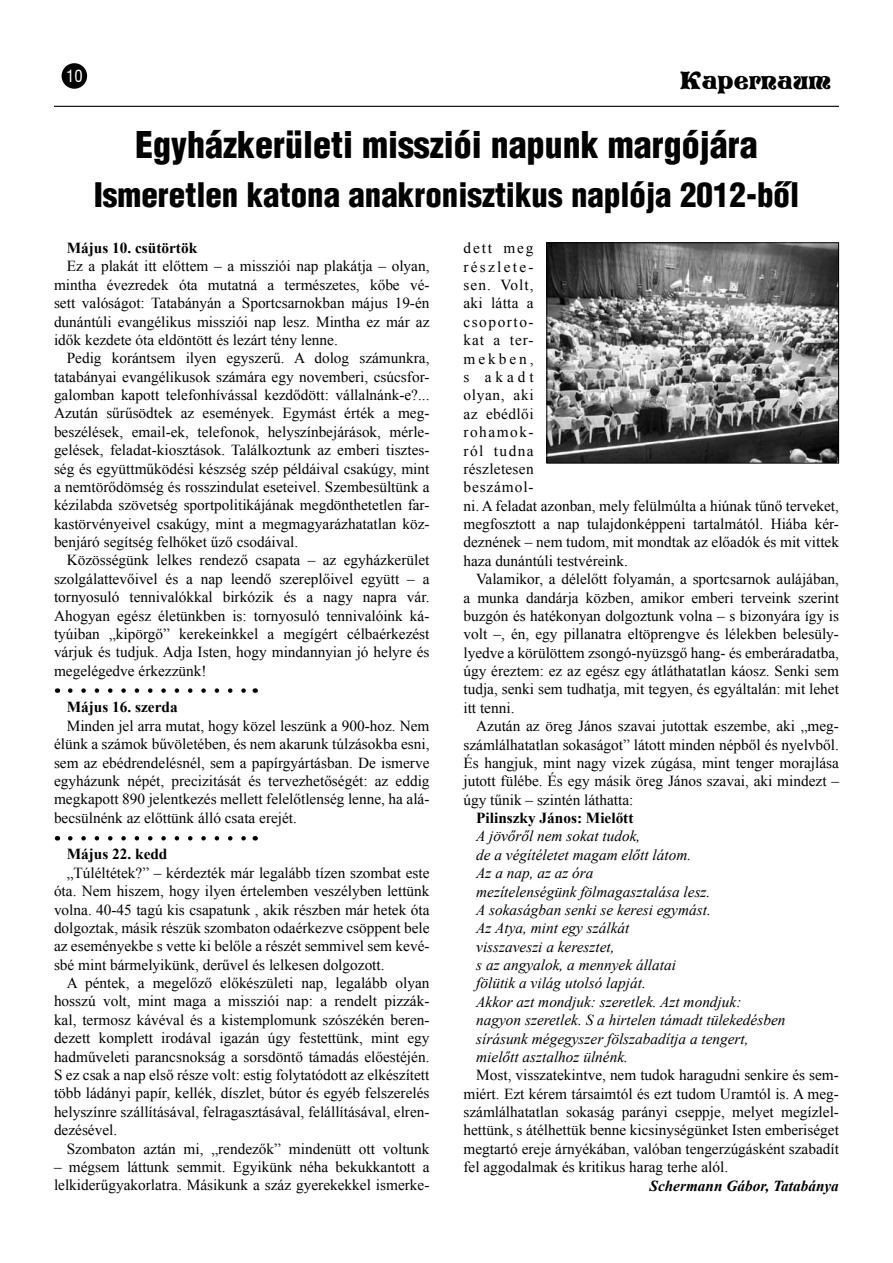
<style>
.page{position:relative;width:893px;height:1263px;background:#fff}
.page>*{position:absolute;margin:0;border:0;box-sizing:border-box;transform-origin:0 0}
.t1{font:900 36px "Switzerland Cond";color:#000}
.t2{font:900 33px "Switzerland Cond";color:#000}
.t3{font:24px "Vivian";color:#000}
.t4{font:16.5px "Switzerland Condensed";color:#fff}
.t5{font:15.3px/18.5px "Times New Roman";color:#000;text-align:justify}
.t6{font:italic 15.3px/18.5px "Times New Roman";color:#000}
.t7{font:700 15.3px "Times New Roman";color:#000}
.t8{font:italic 700 15.3px "Times New Roman";color:#000}
</style>
<div class="page">
<div style="left:62px;top:63px;width:25px;height:26px;background:#000;border-radius:50%"></div>
<hr style="left:54px;top:106px;width:785px;height:1px;background:#000">
<img style="left:548px;top:244px;width:289px;height:217px">
<div style="left:546px;top:242px;width:293px;height:221px;border:1px solid #000"></div>
<svg style="left:70px;top:688px;width:176px;height:5px"></svg>
<svg style="left:70px;top:836px;width:176px;height:4px"></svg>
<p class="t4" style="left:66px;top:66px;width:18px">10</p>
<h3 class="t3" style="left:680px;top:64px;width:153px">Kapernaum</h3>
<h1 class="t1" style="left:135px;top:122px;width:624px">Egyházkerületi missziói napunk margójára</h1>
<h2 class="t2" style="left:94px;top:174px;width:707px">Ismeretlen katona anakronisztikus naplója 2012-bõl</h2>
<p class="t7" style="left:67px;top:237px;width:132px">Május 10. csütörtök</p>
<p class="t5" style="left:54px;top:257px;width:377px;text-indent:13px">Ez a plakát itt előttem – a missziói nap plakátja – olyan, mintha évezredek óta mutatná a természetes, kőbe vé&shy;sett valóságot: Tatabányán a Sportcsarnokban május 19-én dunántúli evangélikus missziói nap lesz. Mintha ez már az idők kezdete óta eldöntött és lezárt tény lenne.</p>
<p class="t5" style="left:54px;top:349px;width:377px;text-indent:13px">Pedig korántsem ilyen egyszerű. A dolog számunkra, tatabányai evangélikusok számára egy novemberi, csúcsfor&shy;galomban kapott telefonhívással kezdődött: vállalnánk-e?...<br>Azután sűrűsödtek az események. Egymást érték a meg&shy;beszélések, email-ek, telefonok, helyszínbejárások, mérle&shy;gelések, feladat-kiosztások. Találkoztunk az emberi tisztes&shy;ség és együttműködési készség szép példáival csakúgy, mint a nemtörődömség és rosszindulat eseteivel. Szembesültünk a kézilabda szövetség sportpolitikájának megdönthetetlen far&shy;kastörvényeivel csakúgy, mint a megmagyarázhatatlan köz&shy;benjáró segítség felhőket űző csodáival.</p>
<p class="t5" style="left:54px;top:551px;width:377px;text-indent:13px">Közösségünk lelkes rendező csapata – az egyházkerület szolgálattevőivel és a nap leendő szereplőivel együtt – a tornyosuló tennivalókkal birkózik és a nagy napra vár.<br>Ahogyan egész életünkben is: tornyosuló tennivalóink ká&shy;tyúiban „kipörgő” kerekeinkkel a megígért célbaérkezést várjuk és tudjuk. Adja Isten, hogy mindannyian jó helyre és megelégedve érkezzünk!</p>
<p class="t7" style="left:67px;top:697px;width:112px">Május 16. szerda</p>
<p class="t5" style="left:54px;top:716px;width:377px;text-indent:13px">Minden jel arra mutat, hogy közel leszünk a 900-hoz. Nem élünk a számok bűvöletében, és nem akarunk túlzásokba esni, sem az ebédrendelésnél, sem a papírgyártásban. De ismerve egyházunk népét, precizitását és tervezhetőségét: az eddig megkapott 890 jelentkezés mellett felelőtlenség lenne, ha alá&shy;becsülnénk az előttünk álló csata erejét.</p>
<p class="t7" style="left:67px;top:844px;width:102px">Május 22. kedd</p>
<p class="t5" style="left:54px;top:863px;width:377px;text-indent:13px">„Túléltétek?” – kérdezték már legalább tízen szombat este óta. Nem hiszem, hogy ilyen értelemben veszélyben lettünk volna. 40-45 tagú kis csapatunk , akik részben már hetek óta dolgoztak, másik részük szombaton odaérkezve csöppent bele az eseményekbe s vette ki belőle a részét semmivel sem kevé&shy;sbé mint bármelyikünk, derűvel és lelkesen dolgozott.</p>
<p class="t5" style="left:54px;top:973px;width:377px;text-indent:13px">A péntek, a megelőző előkészületi nap, legalább olyan hosszú volt, mint maga a missziói nap: a rendelt pizzák&shy;kal, termosz kávéval és a kistemplomunk szószékén beren&shy;dezett komplett irodával igazán úgy festettünk, mint egy hadműveleti parancsnokság a sorsdöntő támadás előestéjén.<br>S ez csak a nap első része volt: estig folytatódott az elkészített több ládányi papír, kellék, díszlet, bútor és egyéb felszerelés helyszínre szállításával, felragasztásával, felállításával, elren&shy;dezésével.</p>
<p class="t5" style="left:67px;top:1139px;width:364px">Szombaton aztán mi, „rendezők” mindenütt ott voltunk</p>
<p class="t5" style="left:54px;top:1157px;width:377px">– mégsem láttunk semmit. Egyikünk néha bekukkantott a lelkiderűgyakorlatra. Másikunk a száz gyerekekkel ismerke-</p>
<p class="t5" style="left:463px;top:239px;width:377px;text-align:left">dett meg<br>részlete-<br>sen. Volt,<br>aki látta a<br>csoporto-<br>kat a ter-<br>mekben,<br>s akadt<br>olyan, aki<br>az ebédlői<br>rohamok-<br>ról tudna<br>részletesen<br>beszámol-<br>ni. A feladat azonban, mely felülmúlta a hiúnak tűnő terveket, megfosztott a nap tulajdonképpeni tartalmától. Hiába kér&shy;deznének – nem tudom, mit mondtak az előadók és mit vittek haza dunántúli testvéreink.</p>
<p class="t5" style="left:463px;top:569px;width:377px;text-indent:13px">Valamikor, a délelőtt folyamán, a sportcsarnok aulájában, a munka dandárja közben, amikor emberi terveink szerint buzgón és hatékonyan dolgoztunk volna – s bizonyára így is volt –, én, egy pillanatra eltöprengve és lélekben belesüly&shy;lyedve a körülöttem zsongó-nyüzsgő hang- és emberáradatba, úgy éreztem: ez az egész egy átláthatatlan káosz. Senki sem tudja, senki sem tudhatja, mit tegyen, és egyáltalán: mit lehet itt tenni.</p>
<p class="t5" style="left:463px;top:716px;width:377px;text-indent:13px">Azután az öreg János szavai jutottak eszembe, aki „meg&shy;számlálhatatlan sokaságot” látott minden népből és nyelvből.<br>És hangjuk, mint nagy vizek zúgása, mint tenger morajlása jutott fülébe. És egy másik öreg János szavai, aki mindezt – úgy tűnik – szintén láthatta:</p>
<p class="t7" style="left:476px;top:807px;width:159px">Pilinszky János: Mielőtt</p>
<p class="t6" style="left:476px;top:827px;width:311px">A jövőről nem sokat tudok,<br>de a végítéletet magam előtt látom.<br>Az a nap, az az óra<br>mezítelenségünk fölmagasztalása lesz.<br>A sokaságban senki se keresi egymást.<br>Az Atya, mint egy szálkát<br>visszaveszi a keresztet,<br>s az angyalok, a mennyek állatai<br>fölütik a világ utolsó lapját.<br>Akkor azt mondjuk: szeretlek. Azt mondjuk: nagyon szeretlek. S a hirtelen támadt tülekedésben sírásunk mégegyszer fölszabadítja a tengert, mielőtt asztalhoz ülnénk.</p>
<p class="t5" style="left:463px;top:1066px;width:377px;text-indent:13px">Most, visszatekintve, nem tudok haragudni senkire és sem&shy;miért. Ezt kérem társaimtól és ezt tudom Uramtól is. A meg&shy;számlálhatatlan sokaság parányi cseppje, melyet megízlel&shy;hettünk, s átélhettük benne kicsinységünket Isten emberiséget megtartó ereje árnyékában, valóban tengerzúgásként szabadít fel aggodalmak és kritikus harag terhe alól.</p>
<p class="t8" style="left:649px;top:1175px;width:191px">Schermann Gábor, Tatabánya</p>
</div>
